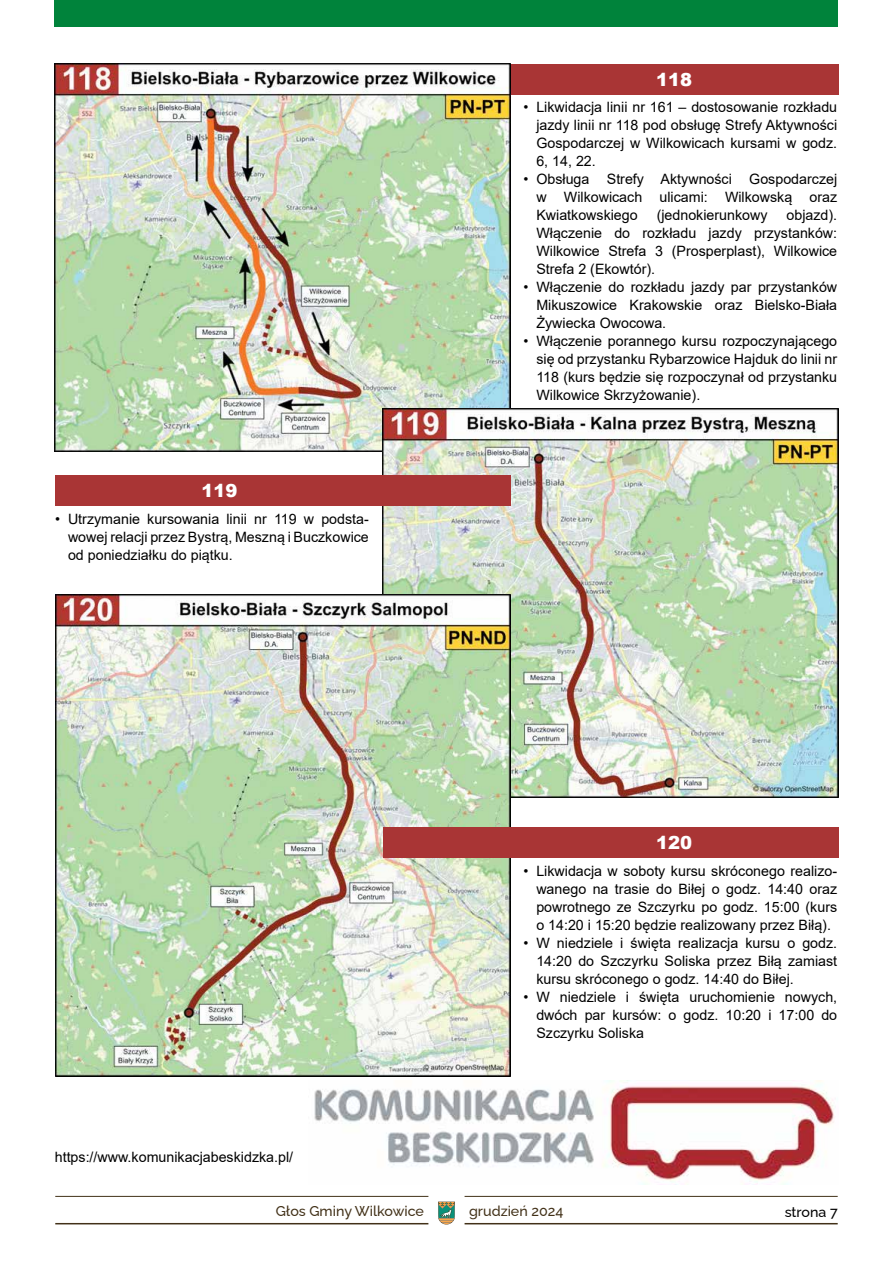
<style>
.page{position:relative;width:893px;height:1263px;background:#fff}
.page>*{position:absolute;margin:0;border:0;box-sizing:border-box;transform-origin:0 0}
.t1{font:900 18px "Arial";color:#fff}
.t2{font:14.25px/18px "Arial";color:#000;text-align:justify}
.t3{font:500 14.25px "Raleway";color:#423118}
.t4{font:500 14.25px "Raleway";color:#000}
</style>
<div class="page">
<svg style="left:438px;top:1202px;width:17px;height:22px"></svg>
<hr style="left:55px;top:1196px;width:373px;height:1px;background:#423118">
<hr style="left:465px;top:1196px;width:373px;height:1px;background:#423118">
<hr style="left:55px;top:1223px;width:373px;height:1px;background:#423118">
<hr style="left:465px;top:1223px;width:373px;height:1px;background:#423118">
<div style="left:55px;top:0;width:783px;height:26px;background:#00833b"></div>
<div style="left:510px;top:64px;width:328px;height:31px;background:#a93535"></div>
<div style="left:510px;top:827px;width:328px;height:31px;background:#a93535"></div>
<img style="left:55px;top:64px;width:455px;height:387px">
<img style="left:383px;top:409px;width:455px;height:388px">
<div style="left:55px;top:475px;width:328px;height:31px;background:#a93535"></div>
<div style="left:383px;top:475px;width:128px;height:31px;background:#a93535"></div>
<img style="left:55px;top:595px;width:455px;height:481px">
<div style="left:383px;top:827px;width:128px;height:31px;background:#a93535"></div>
<img style="left:314px;top:1081px;width:521px;height:103px">
<p class="t1" style="left:656px;top:66px;width:38px">118</p>
<p class="t1" style="left:201px;top:478px;width:38px">119</p>
<p class="t2" style="left:68px;top:510px;width:302px;text-indent:-13px">• Utrzymanie kursowania linii nr 119 w podsta&shy;wowej relacji przez Bystrą, Meszną i Buczkowice od poniedziałku do piątku.</p>
<p class="t2" style="left:55px;top:1148px;width:240px">https://www.komunikacjabeskidzka.pl/</p>
<p class="t2" style="left:536px;top:98px;width:302px;text-indent:-13px">• Likwidacja linii nr 161 – dostosowanie rozkładu jazdy linii nr 118 pod obsługę Strefy Aktywności Gospodarczej w Wilkowicach kursami w godz.<br>6, 14, 22.</p>
<p class="t2" style="left:536px;top:170px;width:302px;text-indent:-13px">• Obsługa Strefy Aktywności Gospodarczej w Wilkowicach ulicami: Wilkowską oraz Kwiatkowskiego</p>
<p class="t2" style="left:536px;top:206px;width:302px;text-indent:250px">objazd).<br>Włączenie do rozkładu jazdy przystanków:<br>Wilkowice Strefa 3 (Prosperplast), Wilkowice Strefa 2 (Ekowtór).</p>
<p class="t2" style="left:536px;top:278px;width:302px;text-indent:-13px">• Włączenie do rozkładu jazdy par przystanków Mikuszowice Krakowskie oraz Bielsko-Biała Żywiecka Owocowa.</p>
<p class="t2" style="left:536px;top:332px;width:302px;text-indent:-13px">• Włączenie porannego kursu rozpoczynającego się od przystanku Rybarzowice Hajduk do linii nr 118 (kurs będzie się rozpoczynał od przystanku Wilkowice Skrzyżowanie).</p>
<p class="t2" style="left:657px;top:206px;width:112px">(jednokierunkowy</p>
<p class="t1" style="left:656px;top:829px;width:38px">120</p>
<p class="t2" style="left:536px;top:861px;width:302px;text-indent:-13px">• Likwidacja w soboty kursu skróconego realizo&shy;wanego na trasie do Biłej o godz. 14:40 oraz powrotnego ze Szczyrku po godz. 15:00 (kurs o 14:20 i 15:20 będzie realizowany przez Biłą).</p>
<p class="t2" style="left:536px;top:933px;width:302px;text-indent:-13px">• W niedziele i święta realizacja kursu o godz.<br>14:20 do Szczyrku Soliska przez Biłą zamiast kursu skróconego o godz. 14:40 do Biłej.</p>
<p class="t2" style="left:536px;top:987px;width:302px;text-indent:-13px">• W niedziele i święta uruchomienie nowych, dwóch par kursów: o godz. 10:20 i 17:00 do Szczyrku Soliska</p>
<p class="t3" style="left:276px;top:1200px;width:150px">Głos Gminy Wilkowice</p>
<p class="t3" style="left:469px;top:1200px;width:96px">grudzień 2024</p>
<p class="t4" style="left:785px;top:1200px;width:55px">strona 7</p>
</div>
